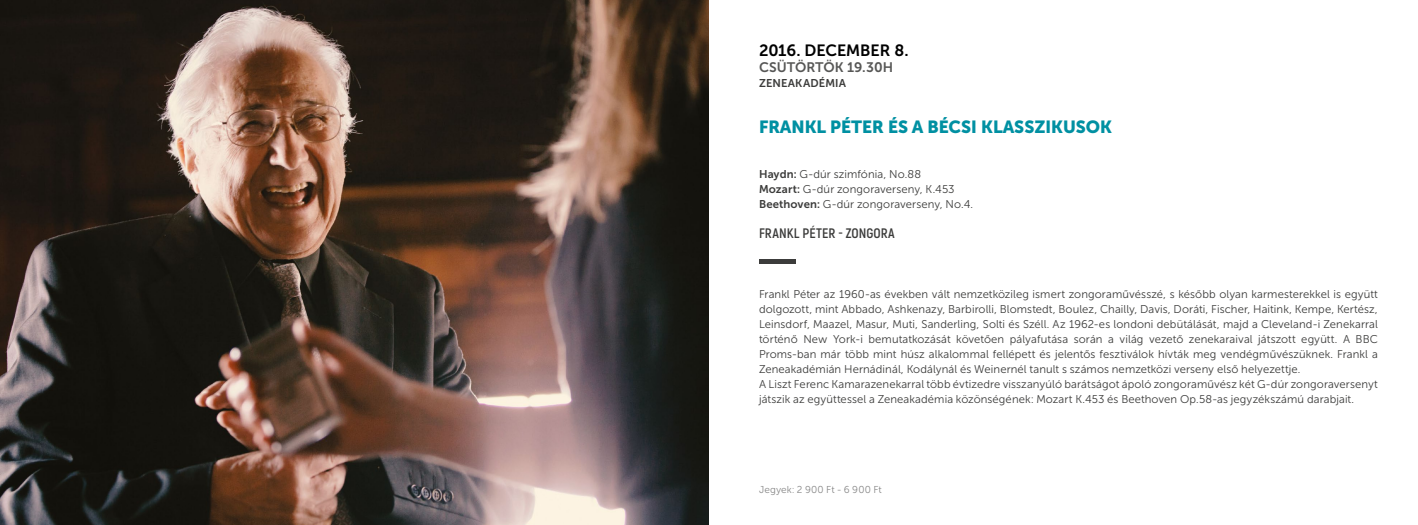
<style>
.page{position:relative;width:1418px;height:525px;background:#fff}
.page>*{position:absolute;margin:0;border:0;box-sizing:border-box;transform-origin:0 0}
.t1{font:17.5px "Museo Sans Cyrl 900";color:#0090a2}
.t2{font:16.25px "Museo Sans Cyrl 700";letter-spacing:-.005em;color:#000}
.t3{font:700 13.75px "Akrobat";letter-spacing:.005em;color:#3c3c3b}
.t4{font:13.75px "Museo Sans Cyrl 700";color:#575756}
.t5{font:11.25px/15px "Museo Sans Cyrl 300";letter-spacing:.01em;color:#3c3c3b}
.t6{font:11.25px "Museo Sans Cyrl 700";letter-spacing:.01em;color:#3c3c3b}
.t7{font:10px "Museo Sans Cyrl 300";letter-spacing:.015em;color:#878787}
.s1{font-family:"Museo Sans Cyrl 700"}
</style>
<div class="page">
<img style="left:0;top:0;width:709px;height:524px">
<div style="left:759px;top:258px;width:36px;height:5px;background:#3c3c3b"></div>
<h2 class="t2" style="left:759px;top:41px;width:151px">2016. DECEMBER 8.</h2>
<p class="t4" style="left:759px;top:59px;width:136px">CSÜTÖRTÖK 19.30H</p>
<p class="t6" style="left:759px;top:77px;width:88px">ZENEAKADÉMIA</p>
<h1 class="t1" style="left:759px;top:116px;width:354px">FRANKL PÉTER ÉS A BÉCSI KLASSZIKUSOK</h1>
<p class="t5" style="left:759px;top:166px;width:216px"><span class="s1">Haydn:</span> G-dúr szimfónia, No.88<br><span class="s1">Mozart:</span> G-dúr zongoraverseny, K.453<br><span class="s1">Beethoven:</span> G-dúr zongoraverseny, No.4.</p>
<p class="t3" style="left:759px;top:224px;width:137px">FRANKL PÉTER - ZONGORA</p>
<p class="t5" style="left:759px;top:286px;width:620px">Frankl Péter az 1960-as években vált nemzetközileg ismert zongoraművésszé, s később olyan karmesterekkel is együtt dolgozott, mint Abbado, Ashkenazy, Barbirolli, Blomstedt, Boulez, Chailly, Davis, Doráti, Fischer, Haitink, Kempe, Kertész, Leinsdorf, Maazel, Masur, Muti, Sanderling, Solti és Széll. Az 1962-es londoni debütálását, majd a Cleveland-i Zenekarral történő New York-i bemutatkozását követően pályafutása során a világ vezető zenekaraival játszott együtt. A BBC Proms-ban már több mint húsz alkalommal fellépett és jelentős fesztiválok hívták meg vendégművészüknek. Frankl a Zeneakadémián Hernádinál, Kodálynál és Weinernél tanult s számos nemzetközi verseny első helyezettje.<br>A Liszt Ferenc Kamarazenekarral több évtizedre visszanyúló barátságot ápoló zongoraművész két G-dúr zongoraversenyt játszik az együttessel a Zeneakadémia közönségének: Mozart K.453 és Beethoven Op.58-as jegyzékszámú darabjait.</p>
<p class="t7" style="left:759px;top:484px;width:124px">Jegyek: 2 900 Ft - 6 900 Ft</p>
</div>
